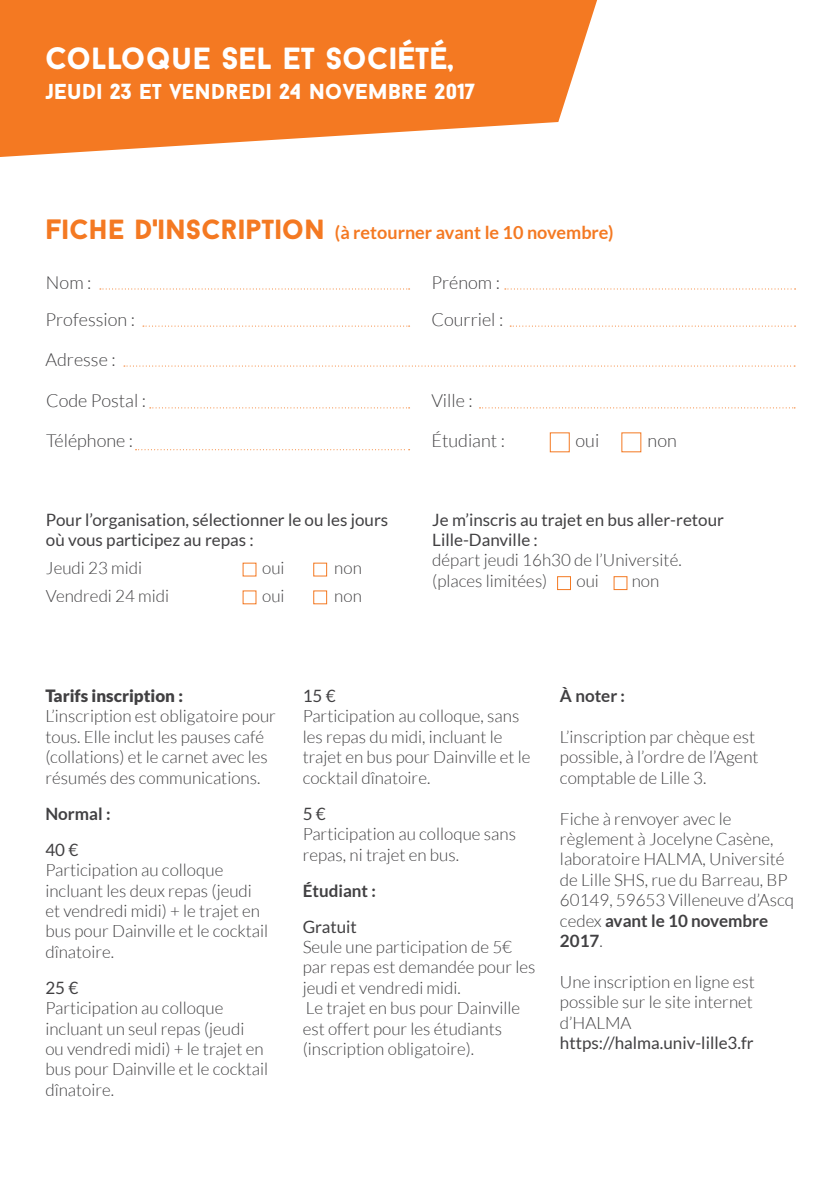
<style>
.page{position:relative;width:840px;height:1191px;background:#fff}
.page>*{position:absolute;margin:0;border:0;box-sizing:border-box;transform-origin:0 0}
.t1{font:900 31px "Baron Neue";color:#fff}
.t2{font:900 21.8px "Baron Neue";color:#fff}
.t3{font:300 18px "Lato";color:#414042}
.t4{font:700 18px "Lato";color:#f47922}
.t5{font:300 17px/20.4px "Lato";color:#414042}
.t6{font:17px/20.4px "Lato";color:#414042}
.t7{font:700 17px "Lato";color:#414042}
.t8{font:900 17px "Lato";color:#414042}
.s1{font-family:"Baron Neue";font-weight:900;font-size:28px}
.s2{font-weight:700}
</style>
<div class="page">
<svg style="left:0;top:0;width:596px;height:157px;background:#f58c41"></svg>
<svg style="left:100px;top:288px;width:309px;height:1px"></svg>
<svg style="left:143px;top:325px;width:266px;height:1px"></svg>
<svg style="left:150px;top:407px;width:259px;height:1px"></svg>
<svg style="left:135px;top:449px;width:274px;height:1px"></svg>
<svg style="left:479px;top:407px;width:315px;height:1px"></svg>
<svg style="left:124px;top:365px;width:670px;height:1px"></svg>
<svg style="left:504px;top:288px;width:291px;height:1px"></svg>
<svg style="left:510px;top:325px;width:285px;height:1px"></svg>
<div style="left:556px;top:576px;width:14px;height:14px;border:1px solid #f47922"></div>
<div style="left:313px;top:562px;width:14px;height:14px;border:1px solid #f47922"></div>
<div style="left:313px;top:590px;width:14px;height:14px;border:1px solid #f47922"></div>
<div style="left:613px;top:576px;width:14px;height:14px;border:1px solid #f47922"></div>
<h1 class="t1" style="left:45px;top:38px;width:409px">COLLOQUE SEL ET SOCIÉTÉ,</h1>
<p class="t2" style="left:45px;top:77px;width:430px">JEUDI 23 ET VENDREDI 24 NOVEMBRE 2017</p>
<p class="t4" style="left:45px;top:222px;width:569px"><span class="s1">FICHE D'INSCRIPTION</span> (à retourner avant le 10 novembre)</p>
<p class="t3" style="left:46px;top:273px;width:47px">Nom :</p>
<p class="t3" style="left:431px;top:273px;width:70px">Prénom :</p>
<p class="t3" style="left:45px;top:309px;width:91px">Profession :</p>
<p class="t3" style="left:431px;top:309px;width:73px">Courriel :</p>
<p class="t3" style="left:45px;top:350px;width:72px">Adresse :</p>
<p class="t3" style="left:46px;top:391px;width:101px">Code Postal :</p>
<p class="t3" style="left:431px;top:391px;width:43px">Ville :</p>
<p class="t3" style="left:46px;top:431px;width:89px">Téléphone :</p>
<p class="t3" style="left:431px;top:431px;width:75px">Étudiant :</p>
<p class="t3" style="left:575px;top:431px;width:25px">oui</p>
<p class="t3" style="left:647px;top:431px;width:31px">non</p>
<p class="t6" style="left:46px;top:509px;width:343px">Pour l’organisation, sélectionner le ou les jours où vous participez au repas :</p>
<p class="t5" style="left:46px;top:558px;width:98px">Jeudi 23 midi</p>
<p class="t5" style="left:262px;top:558px;width:24px">oui</p>
<p class="t5" style="left:334px;top:558px;width:29px">non</p>
<p class="t5" style="left:46px;top:586px;width:125px">Vendredi 24 midi</p>
<p class="t5" style="left:262px;top:586px;width:24px">oui</p>
<p class="t5" style="left:334px;top:586px;width:29px">non</p>
<p class="t6" style="left:432px;top:509px;width:293px">Je m’inscris au trajet en bus aller-retour<br>Lille-Danville :</p>
<p class="t5" style="left:432px;top:550px;width:251px">départ jeudi 16h30 de l’Université. (places limitées)</p>
<p class="t5" style="left:576px;top:570px;width:24px">oui</p>
<p class="t5" style="left:631px;top:570px;width:29px">non</p>
<p class="t8" style="left:45px;top:686px;width:139px">Tarifs inscription :</p>
<p class="t5" style="left:45px;top:706px;width:232px">L’inscription est obligatoire pour tous. Elle inclut les pauses café (collations) et le carnet avec les résumés des communications.</p>
<p class="t7" style="left:45px;top:803px;width:67px">Normal :</p>
<p class="t6" style="left:45px;top:839px;width:34px">40 €</p>
<p class="t5" style="left:45px;top:860px;width:224px">Participation au colloque incluant les deux repas (jeudi et vendredi midi) + le trajet en bus pour Dainville et le cocktail dînatoire.</p>
<p class="t6" style="left:45px;top:977px;width:34px">25 €</p>
<p class="t5" style="left:45px;top:998px;width:224px">Participation au colloque incluant un seul repas (jeudi<br>ou vendredi midi) + le trajet en bus pour Dainville et le cocktail dînatoire.</p>
<p class="t6" style="left:302px;top:685px;width:34px">15 €</p>
<p class="t5" style="left:302px;top:706px;width:229px">Participation au colloque, sans les repas du midi, incluant le trajet en bus pour Dainville et le cocktail dînatoire.</p>
<p class="t6" style="left:302px;top:803px;width:25px">5 €</p>
<p class="t5" style="left:302px;top:824px;width:215px">Participation au colloque sans repas, ni trajet en bus.</p>
<p class="t7" style="left:302px;top:880px;width:75px">Étudiant :</p>
<p class="t6" style="left:302px;top:916px;width:56px">Gratuit</p>
<p class="t5" style="left:302px;top:936px;width:234px">Seule une participation de 5€ par repas est demandée pour les jeudi et vendredi midi.<br>Le trajet en bus pour Dainville est offert pour les étudiants (inscription obligatoire).</p>
<p class="t7" style="left:559px;top:686px;width:67px">À noter :</p>
<p class="t5" style="left:559px;top:726px;width:200px">L’inscription par chèque est possible, à l’ordre de l’Agent comptable de Lille 3.</p>
<p class="t5" style="left:559px;top:808px;width:235px">Fiche à renvoyer avec le règlement à Jocelyne Casène, laboratoire HALMA, Université de Lille SHS, rue du Barreau, BP<br>60149, 59653 Villeneuve d’Ascq cedex <span class="s2">avant le 10 novembre<br>2017</span>.</p>
<p class="t5" style="left:559px;top:971px;width:196px;text-align:justify">Une inscription en ligne est possible sur le site internet d’HALMA</p>
<p class="t6" style="left:559px;top:1032px;width:195px">https://halma.univ-lille3.fr</p>
</div>
